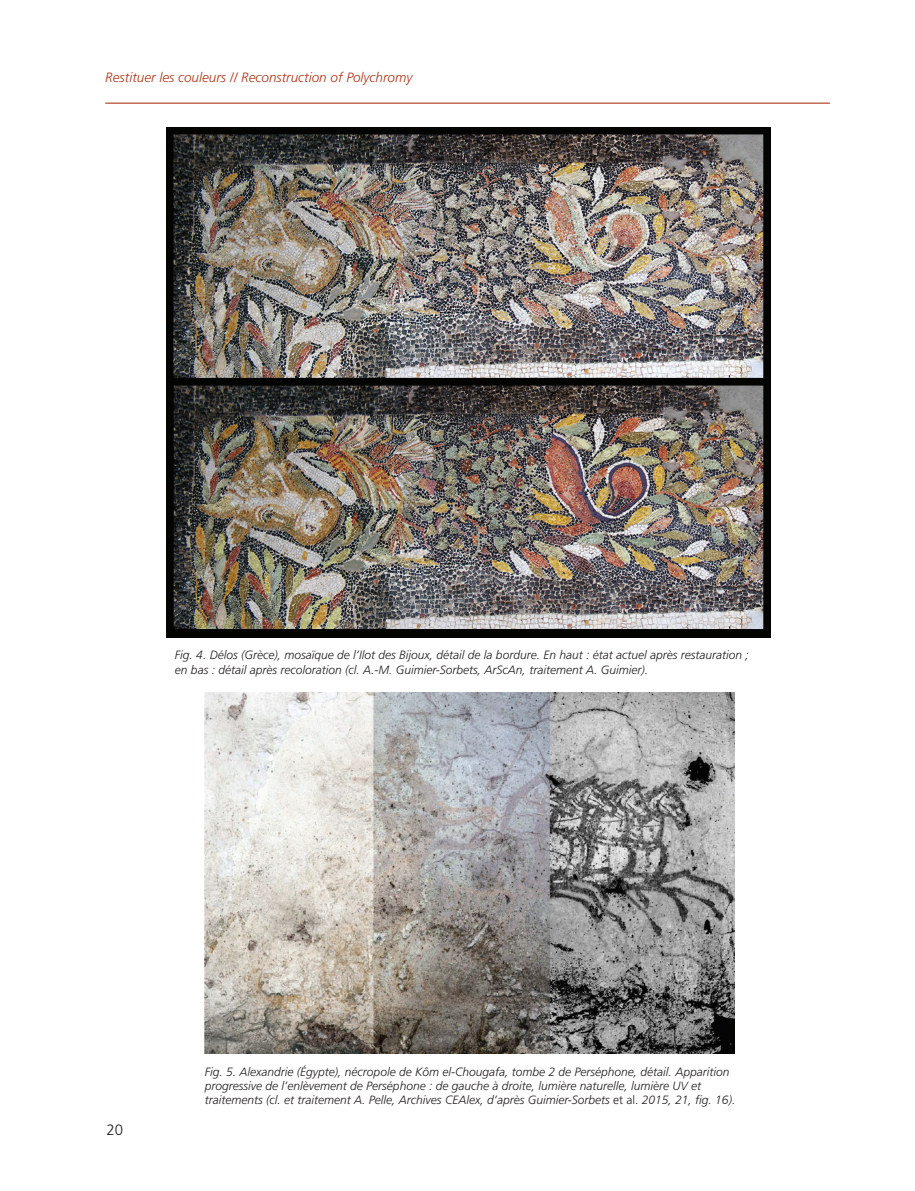
<style>
.page{position:relative;width:915px;height:1191px;background:#fff}
.page>*{position:absolute;margin:0;border:0;box-sizing:border-box;transform-origin:0 0}
.t1{font:300 15px "Frutiger LT Std";color:#231f20}
.t2{font:italic 300 13.5px "Frutiger LT Std";color:#ad371a}
.t3{font:italic 300 12px/14.4px "Frutiger LT Std";color:#231f20}
.s1{font-style:normal}
</style>
<div class="page">
<hr style="left:105px;top:103px;width:724px;height:1px;background:#ad371a">
<img style="left:166px;top:128px;width:603px;height:509px">
<img style="left:205px;top:692px;width:529px;height:362px">
<p class="t2" style="left:105px;top:70px;width:308px">Restituer les couleurs // Reconstruction of Polychromy</p>
<p class="t3" style="left:175px;top:648px;width:575px">Fig. 4. Délos (Grèce), mosaïque de l’Ilot des Bijoux, détail de la bordure. En haut : état actuel après restauration ; en bas : détail après recoloration (cl. A.-M. Guimier-Sorbets, ArScAn, traitement A. Guimier).</p>
<p class="t1" style="left:106px;top:1121px;width:18px">20</p>
<p class="t3" style="left:205px;top:1064px;width:532px">Fig. 5. Alexandrie (Égypte), nécropole de Kôm el-Chougafa, tombe 2 de Perséphone, détail. Apparition progressive de l’enlèvement de Perséphone : de gauche à droite, lumière naturelle, lumière UV et traitements (cl. et traitement A. Pelle, Archives CEAlex, d’après Guimier-Sorbets <span class="s1">et al.</span> 2015, 21, fig. 16).</p>
</div>
